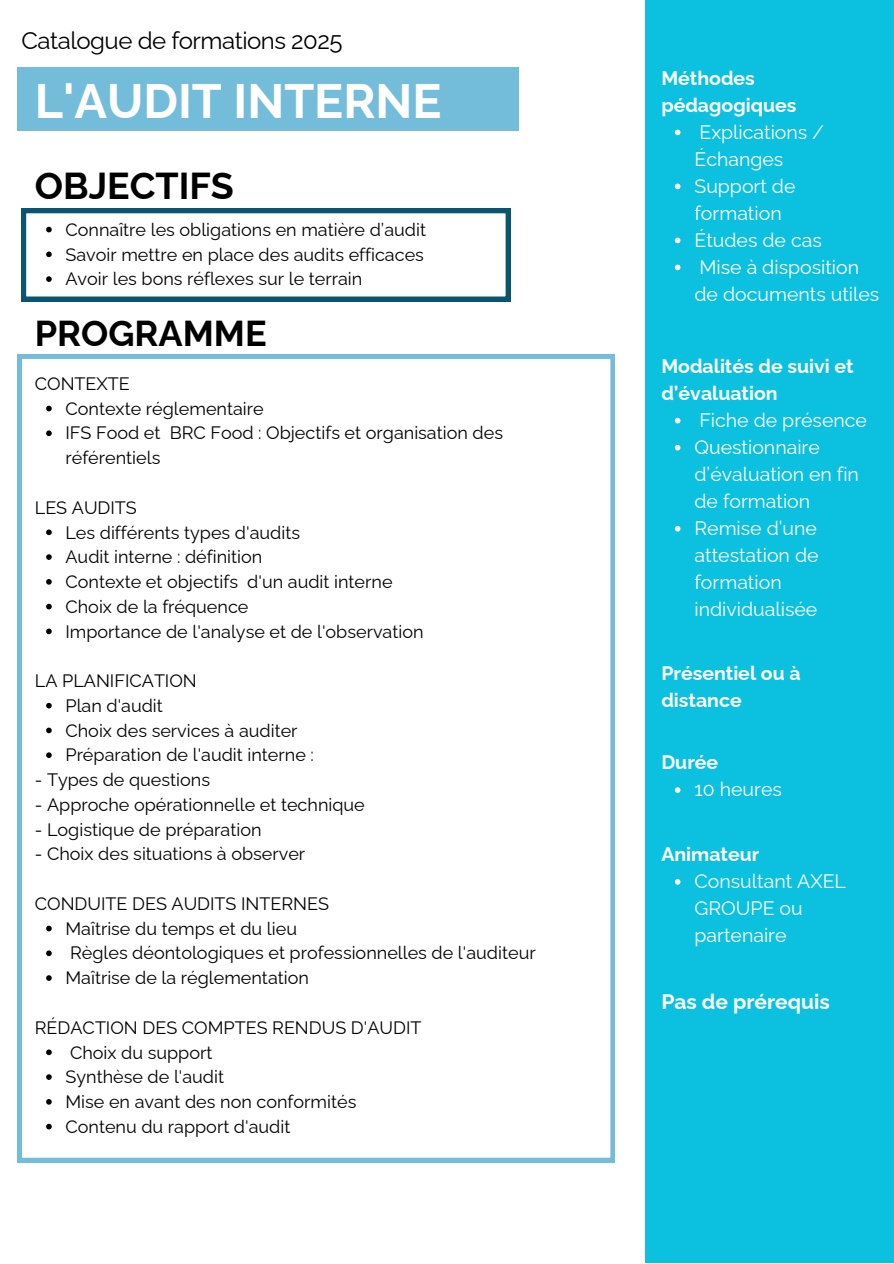
<style>
.page{position:relative;width:894px;height:1264px;background:#fff}
.page>*{position:absolute;margin:0;border:0;box-sizing:border-box;transform-origin:0 0}
.t1{font:700 48.45px "Raleway";color:#fff}
.t2{font:700 37.5px "Raleway";color:#000001}
.t3{font:700 36px "Raleway";color:#000001}
.t4{font:24px "Raleway";letter-spacing:-.02em;color:#000001}
.t5{font:700 21px "Raleway";color:#fff}
.t6{font:19.5px/27px "Raleway";color:#fff}
.t7{font:700 19.5px/27px "Raleway";color:#fff}
.t8{font:18px/24.8px "Raleway";color:#000001}
</style>
<div class="page">
<div style="left:18px;top:67px;width:501px;height:63px;background:#73bddb"></div>
<svg style="left:22px;top:209px;width:488px;height:92px"></svg>
<svg style="left:18px;top:354px;width:596px;height:808px"></svg>
<svg style="left:46px;top:406px;width:6px;height:5px"></svg>
<svg style="left:46px;top:430px;width:6px;height:6px"></svg>
<svg style="left:46px;top:529px;width:6px;height:6px"></svg>
<svg style="left:46px;top:554px;width:6px;height:6px"></svg>
<svg style="left:46px;top:579px;width:6px;height:5px"></svg>
<svg style="left:46px;top:604px;width:6px;height:5px"></svg>
<svg style="left:46px;top:628px;width:6px;height:6px"></svg>
<svg style="left:46px;top:703px;width:6px;height:5px"></svg>
<svg style="left:46px;top:727px;width:6px;height:6px"></svg>
<svg style="left:46px;top:752px;width:6px;height:6px"></svg>
<svg style="left:46px;top:925px;width:6px;height:6px"></svg>
<svg style="left:46px;top:950px;width:6px;height:6px"></svg>
<svg style="left:46px;top:975px;width:6px;height:5px"></svg>
<svg style="left:46px;top:1049px;width:6px;height:6px"></svg>
<svg style="left:46px;top:1074px;width:6px;height:5px"></svg>
<svg style="left:46px;top:1099px;width:6px;height:5px"></svg>
<svg style="left:46px;top:1123px;width:6px;height:6px"></svg>
<div style="left:645px;top:0;width:248px;height:1263px;background:#0cc0df"></div>
<svg style="left:674px;top:130px;width:6px;height:5px"></svg>
<svg style="left:674px;top:184px;width:6px;height:5px"></svg>
<svg style="left:674px;top:238px;width:6px;height:5px"></svg>
<svg style="left:674px;top:265px;width:6px;height:5px"></svg>
<svg style="left:674px;top:418px;width:6px;height:5px"></svg>
<svg style="left:674px;top:445px;width:6px;height:5px"></svg>
<svg style="left:674px;top:526px;width:6px;height:5px"></svg>
<svg style="left:674px;top:787px;width:6px;height:6px"></svg>
<svg style="left:674px;top:879px;width:6px;height:5px"></svg>
<p class="t4" style="left:22px;top:27px;width:322px">Catalogue de formations 2025</p>
<h4 class="t1" style="left:35px;top:72px;width:408px">L'AUDIT INTERNE</h4>
<p class="t2" style="left:35px;top:163px;width:200px">OBJECTIFS</p>
<p class="t8" style="left:65px;top:217px;width:362px">Connaître les obligations en matière d’audit</p>
<p class="t8" style="left:65px;top:242px;width:360px">Savoir mettre en place des audits efficaces</p>
<h4 class="t8" style="left:65px;top:266px;width:298px">Avoir les bons réflexes sur le terrain</h4>
<p class="t3" style="left:35px;top:312px;width:233px">PROGRAMME</p>
<p class="t8" style="left:35px;top:371px;width:97px">CONTEXTE</p>
<p class="t8" style="left:65px;top:396px;width:200px">Contexte réglementaire</p>
<h4 class="t8" style="left:65px;top:421px;width:439px">IFS Food et BRC Food : Objectifs et organisation des référentiels</h4>
<h4 class="t8" style="left:35px;top:495px;width:103px">LES AUDITS</h4>
<p class="t8" style="left:65px;top:520px;width:236px">Les différents types d'audits</p>
<h4 class="t8" style="left:65px;top:544px;width:198px">Audit interne : définition</h4>
<p class="t8" style="left:65px;top:569px;width:328px">Contexte et objectifs d'un audit interne</p>
<h4 class="t8" style="left:65px;top:594px;width:184px">Choix de la fréquence</h4>
<h3 class="t8" style="left:65px;top:619px;width:359px">Importance de l'analyse et de l'observation</h3>
<h1 class="t8" style="left:35px;top:668px;width:163px">LA PLANIFICATION</h1>
<h2 class="t8" style="left:65px;top:693px;width:99px">Plan d'audit</h2>
<p class="t8" style="left:65px;top:718px;width:233px">Choix des services à auditer</p>
<p class="t8" style="left:65px;top:742px;width:250px">Préparation de l'audit interne :</p>
<p class="t8" style="left:35px;top:767px;width:177px">- Types de questions</p>
<h2 class="t8" style="left:35px;top:792px;width:331px">- Approche opérationnelle et technique</h2>
<h6 class="t8" style="left:35px;top:817px;width:228px">- Logistique de préparation</h6>
<p class="t8" style="left:35px;top:841px;width:272px">- Choix des situations à observer</p>
<p class="t8" style="left:35px;top:891px;width:295px">CONDUITE DES AUDITS INTERNES</p>
<h6 class="t8" style="left:65px;top:916px;width:233px">Maîtrise du temps et du lieu</h6>
<p class="t8" style="left:70px;top:940px;width:467px">Règles déontologiques et professionnelles de l'auditeur</p>
<p class="t8" style="left:65px;top:965px;width:245px">Maîtrise de la réglementation</p>
<p class="t8" style="left:35px;top:1015px;width:388px">RÉDACTION DES COMPTES RENDUS D'AUDIT</p>
<p class="t8" style="left:70px;top:1039px;width:144px">Choix du support</p>
<p class="t8" style="left:65px;top:1064px;width:160px">Synthèse de l'audit</p>
<h6 class="t8" style="left:65px;top:1089px;width:292px">Mise en avant des non conformités</h6>
<p class="t8" style="left:65px;top:1114px;width:226px">Contenu du rapport d'audit</p>
<p class="t7" style="left:661px;top:64px;width:137px">Méthodes pédagogiques</p>
<p class="t6" style="left:694px;top:118px;width:131px">Explications /<br>Échanges</p>
<p class="t6" style="left:694px;top:172px;width:102px">Support de formation</p>
<p class="t6" style="left:694px;top:226px;width:129px">Études de cas</p>
<p class="t6" style="left:694px;top:253px;width:186px">Mise à disposition de documents utiles</p>
<p class="t7" style="left:661px;top:352px;width:194px">Modalités de suivi et d’évaluation</p>
<h6 class="t6" style="left:699px;top:406px;width:169px">Fiche de présence</h6>
<p class="t6" style="left:694px;top:433px;width:166px">Questionnaire d’évaluation en fin de formation</p>
<p class="t6" style="left:694px;top:514px;width:125px">Remise d’une attestation de formation individualisée</p>
<p class="t7" style="left:661px;top:659px;width:141px">Présentiel ou à distance</p>
<p class="t7" style="left:661px;top:749px;width:58px">Durée</p>
<h6 class="t6" style="left:694px;top:776px;width:89px">10 heures</h6>
<p class="t7" style="left:661px;top:840px;width:99px">Animateur</p>
<p class="t6" style="left:694px;top:867px;width:153px">Consultant AXEL<br>GROUPE ou partenaire</p>
<p class="t5" style="left:661px;top:989px;width:170px">Pas de prérequis</p>
</div>
